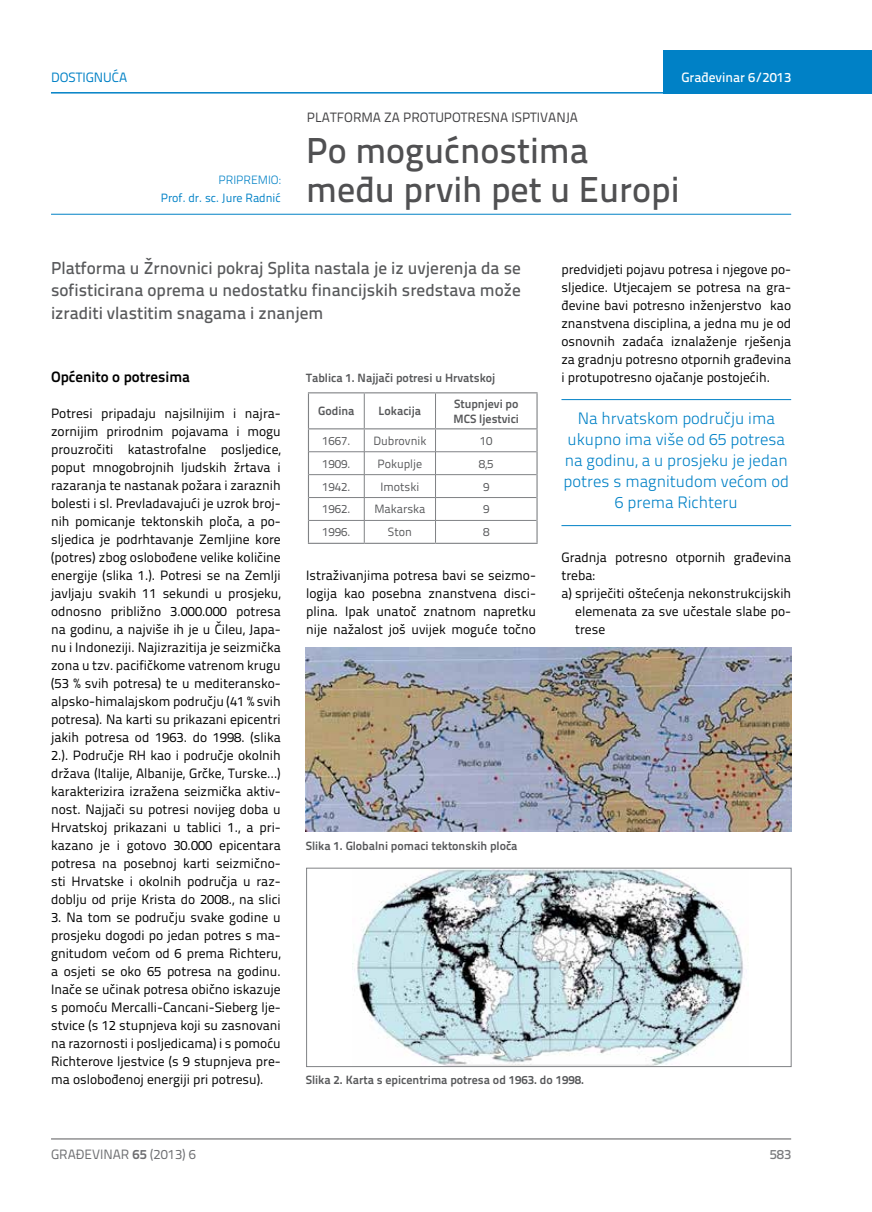
<style>
.page{position:relative;width:872px;height:1212px;background:#fff}
.page>*{position:absolute;margin:0;border:0;box-sizing:border-box;transform-origin:0 0}
.t1{font:500 36px/39px "Titillium Text 22 L";color:#505052}
.t2{font:500 17.25px/22.5px "Titillium Text 22 L";color:#58595b;text-align:justify}
.t3{font:300 16.5px/21px "Titillium Text 22 L";color:#0081c6;text-align:center}
.t4{font:700 15px "Titillium Text 22 L";color:#000}
.t5{font:13.5px/18px "Titillium Text 22 L";color:#000;text-align:justify}
.t6{font:13.5px "Titillium Text 22 L";color:#414042}
.t7{font:13.5px "Titillium Text 22 L";color:#6d6e71}
.t8{font:500 13.5px "Titillium Text 22 L";color:#fff}
.t9{font:13.5px "Titillium Text 22 L";color:#0081c6}
.t10{font:500 13.5px "Titillium Text 22 L";color:#797a7d}
.t11{font:700 12px/15px "Titillium Text 22 L";color:#58595b}
.t12{font:12px "Titillium Text 22 L";color:#58595b}
.t13{font:12px "Titillium Text 22 L";color:#0081c6}
.t14{font:300 12px "Titillium Text 22 L";color:#0081c6}
.s1{font-weight:700}
</style>
<div class="page">
<hr style="left:51px;top:1139px;width:740px;height:1px;background:#58595b">
<div style="left:663px;top:50px;width:209px;height:44px;background:#0081c6"></div>
<hr style="left:51px;top:92px;width:821px;height:2px;background:#0081c6">
<hr style="left:51px;top:214px;width:740px;height:1px;background:#0081c6">
<hr style="left:561px;top:399px;width:230px;height:1px;background:#0081c6">
<hr style="left:561px;top:525px;width:230px;height:1px;background:#0081c6">
<hr style="left:364px;top:393px;width:1px;height:35px;background:#808285">
<hr style="left:435px;top:393px;width:1px;height:35px;background:#808285">
<hr style="left:309px;top:451px;width:55px;height:1px;background:#808285">
<hr style="left:364px;top:451px;width:71px;height:1px;background:#808285">
<hr style="left:435px;top:451px;width:101px;height:1px;background:#808285">
<hr style="left:309px;top:474px;width:55px;height:1px;background:#808285">
<hr style="left:364px;top:474px;width:71px;height:1px;background:#808285">
<hr style="left:435px;top:474px;width:101px;height:1px;background:#808285">
<hr style="left:309px;top:497px;width:55px;height:1px;background:#808285">
<hr style="left:364px;top:497px;width:71px;height:1px;background:#808285">
<hr style="left:435px;top:497px;width:101px;height:1px;background:#808285">
<hr style="left:309px;top:520px;width:55px;height:1px;background:#808285">
<hr style="left:364px;top:520px;width:71px;height:1px;background:#808285">
<svg style="left:364px;top:429px;width:1px;height:114px"></svg>
<hr style="left:435px;top:520px;width:101px;height:1px;background:#808285">
<svg style="left:435px;top:429px;width:1px;height:114px"></svg>
<svg style="left:308px;top:429px;width:1px;height:114px"></svg>
<svg style="left:536px;top:429px;width:1px;height:114px"></svg>
<hr style="left:308px;top:543px;width:56px;height:1px;background:#808285">
<hr style="left:364px;top:543px;width:71px;height:1px;background:#808285">
<hr style="left:435px;top:543px;width:102px;height:1px;background:#808285">
<hr style="left:308px;top:392px;width:56px;height:1px;background:#808285">
<hr style="left:308px;top:393px;width:1px;height:35px;background:#808285">
<hr style="left:364px;top:392px;width:71px;height:1px;background:#808285">
<hr style="left:435px;top:392px;width:102px;height:1px;background:#808285">
<hr style="left:536px;top:393px;width:1px;height:35px;background:#808285">
<hr style="left:308px;top:428px;width:56px;height:1px;background:#808285">
<hr style="left:364px;top:428px;width:71px;height:1px;background:#808285">
<hr style="left:435px;top:428px;width:102px;height:1px;background:#808285">
<img style="left:306px;top:647px;width:485px;height:184px">
<img style="left:352px;top:870px;width:391px;height:195px">
<div style="left:306px;top:868px;width:485px;height:199px;border:1px solid #808285"></div>
<p class="t9" style="left:51px;top:68px;width:78px">DOSTIGNUĆA</p>
<p class="t8" style="left:681px;top:67px;width:111px">Građevinar 6/2013</p>
<p class="t14" style="left:218px;top:171px;width:64px">PRIPREMIO:</p>
<p class="t13" style="left:161px;top:189px;width:121px">Prof. dr. sc. Jure Radnić</p>
<p class="t6" style="left:307px;top:107px;width:273px">PLATFORMA ZA PROTUPOTRESNA ISPTIVANJA</p>
<h1 class="t1" style="left:306px;top:128px;width:375px">Po mogućnostima među prvih pet u Europi</h1>
<p class="t2" style="left:51px;top:255px;width:471px">Platforma u Žrnovnici pokraj Splita nastala je iz uvjerenja da se sofisticirana oprema u nedostatku financijskih sredstava može izraditi vlastitim snagama i znanjem</p>
<p class="t5" style="left:561px;top:259px;width:231px">predvidjeti pojavu potresa i njegove po&shy;sljedice. Utjecajem se potresa na gra&shy;đevine bavi potresno inženjerstvo kao znanstvena disciplina, a jedna mu je od osnovnih zadaća iznalaženje rješenja za gradnju potresno otpornih građevina i protupotresno ojačanje postojećih.</p>
<p class="t3" style="left:563px;top:407px;width:227px">Na hrvatskom području ima ukupno ima više od 65 potresa na godinu, a u prosjeku je jedan potres s magnitudom većom od<br>6 prema Richteru</p>
<p class="t4" style="left:51px;top:365px;width:140px">Općenito o potresima</p>
<p class="t5" style="left:51px;top:403px;width:231px">Potresi pripadaju najsilnijim i najra&shy;zornijim prirodnim pojavama i mogu prouzročiti katastrofalne posljedice, poput mnogobrojnih ljudskih žrtava i razaranja te nastanak požara i zaraznih bolesti i sl. Prevladavajući je uzrok broj&shy;nih pomicanje tektonskih ploča, a po&shy;sljedica je podrhtavanje Zemljine kore (potres) zbog oslobođene velike količine energije (slika 1.). Potresi se na Zemlji javljaju svakih 11 sekundi u prosjeku, odnosno približno 3.000.000 potresa na godinu, a najviše ih je u Čileu, Japa&shy;nu i Indoneziji. Najizrazitija je seizmička zona u tzv. pacifičkome vatrenom krugu (53 % svih potresa) te u mediteransko&shy;alpsko-himalajskom području (41 % svih potresa). Na karti su prikazani epicentri jakih potresa od 1963. do 1998. (slika 2.). Područje RH kao i područje okolnih država (Italije, Albanije, Grčke, Turske…) karakterizira izražena seizmička aktiv&shy;nost. Najjači su potresi novijeg doba u Hrvatskoj prikazani u tablici 1., a pri&shy;kazano je i gotovo 30.000 epicentara potresa na posebnoj karti seizmično&shy;sti Hrvatske i okolnih područja u raz&shy;doblju od prije Krista do 2008., na slici</p>
<p class="t5" style="left:51px;top:908px;width:231px">3. Na tom se području svake godine u prosjeku dogodi po jedan potres s ma&shy;gnitudom većom od 6 prema Richteru, a osjeti se oko 65 potresa na godinu.<br>Inače se učinak potresa obično iskazuje s pomoću Mercalli-Cancani-Sieberg lje&shy;stvice (s 12 stupnjeva koji su zasnovani na razornosti i posljedicama) i s pomoću Richterove ljestvice (s 9 stupnjeva pre&shy;ma oslobođenoj energiji pri potresu).</p>
<p class="t11" style="left:306px;top:369px;width:191px">Tablica 1. Najjači potresi u Hrvatskoj</p>
<p class="t11" style="left:318px;top:403px;width:38px">Godina</p>
<p class="t11" style="left:378px;top:403px;width:44px">Lokacija</p>
<p class="t11" style="left:453px;top:395px;width:67px">Stupnjevi po<br>MCS ljestvici</p>
<p class="t12" style="left:322px;top:432px;width:30px">1667.</p>
<p class="t12" style="left:373px;top:432px;width:54px">Dubrovnik</p>
<p class="t12" style="left:480px;top:432px;width:14px">10</p>
<p class="t12" style="left:322px;top:455px;width:30px">1909.</p>
<p class="t12" style="left:377px;top:455px;width:46px">Pokuplje</p>
<p class="t12" style="left:479px;top:455px;width:16px">8,5</p>
<p class="t12" style="left:322px;top:477px;width:30px">1942.</p>
<p class="t12" style="left:380px;top:477px;width:40px">Imotski</p>
<p class="t12" style="left:483px;top:477px;width:8px">9</p>
<p class="t12" style="left:322px;top:500px;width:30px">1962.</p>
<p class="t12" style="left:374px;top:500px;width:53px">Makarska</p>
<p class="t12" style="left:483px;top:500px;width:8px">9</p>
<p class="t12" style="left:322px;top:523px;width:30px">1996.</p>
<p class="t12" style="left:388px;top:523px;width:25px">Ston</p>
<p class="t12" style="left:483px;top:523px;width:8px">8</p>
<p class="t5" style="left:561px;top:547px;width:231px">Gradnja potresno otpornih građevina</p>
<p class="t5" style="left:561px;top:565px;width:35px">treba:</p>
<p class="t5" style="left:561px;top:583px;width:231px">a) spriječiti oštećenja nekonstrukcijskih</p>
<p class="t5" style="left:575px;top:601px;width:217px">elemenata za sve učestale slabe po-</p>
<p class="t5" style="left:575px;top:619px;width:31px">trese</p>
<p class="t5" style="left:306px;top:565px;width:231px">Istraživanjima potresa bavi se seizmo&shy;logija kao posebna znanstvena disci&shy;plina. Ipak unatoč znatnom napretku nije nažalost još uvijek moguće točno</p>
<p class="t11" style="left:306px;top:838px;width:213px">Slika 1. Globalni pomaci tektonskih ploča</p>
<p class="t11" style="left:306px;top:1072px;width:280px">Slika 2. Karta s epicentrima potresa od 1963. do 1998.</p>
<p class="t7" style="left:51px;top:1144px;width:146px">GRAĐEVINAR <span class="s1">65</span> (2013) 6</p>
<p class="t10" style="left:769px;top:1144px;width:23px">583</p>
</div>
